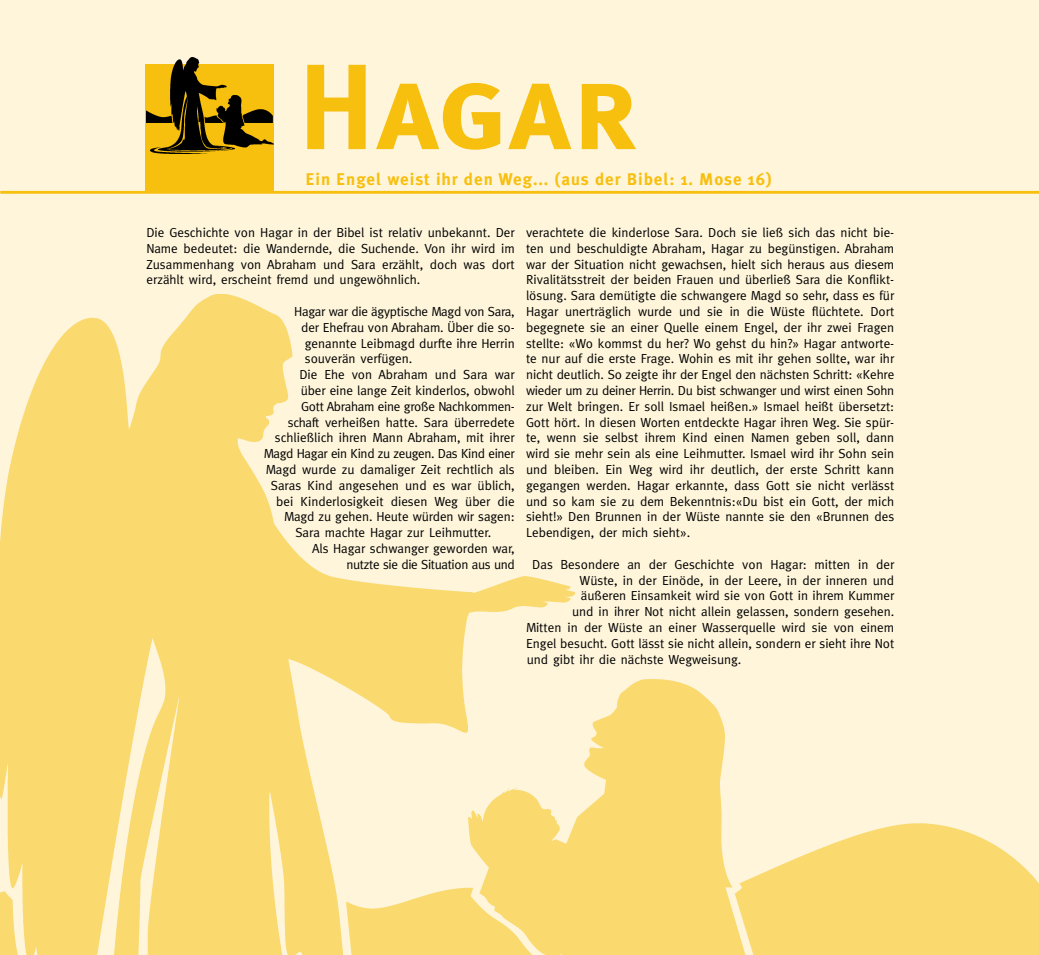
<style>
.page{position:relative;width:1039px;height:955px;background:#fff}
.page>*{position:absolute;margin:0;border:0;box-sizing:border-box;transform-origin:0 0}
.t1{font:121.2px "Meta Plus Bold Caps";color:#f7bf0e}
.t2{font:700 17px "Meta Plus";letter-spacing:.055em;color:#f7bf0e}
.t3{font:13.2px/15.8px "Meta";color:#000;text-align:justify}
.t4{font:13.2px "Meta";letter-spacing:-.02em;color:#000}
.t5{font:13.2px "Meta";letter-spacing:-.025em;color:#000}
</style>
<div class="page">
<div style="left:0;top:0;width:1038px;height:955px;background:#fef5db"></div>
<img style="left:0;top:295px;width:1038px;height:660px">
<div style="left:146px;top:64px;width:128px;height:128px;background:#f7bf0e"></div>
<img style="left:146px;top:58px;width:127px;height:95px">
<hr style="left:0;top:191px;width:1038px;height:3px;background:#f7bf0e">
<h1 class="t1" style="left:297px;top:36px;width:343px">Hagar</h1>
<p class="t2" style="left:305px;top:172px;width:468px">Ein Engel weist ihr den Weg... (aus der Bibel: 1. Mose 16)</p>
<p class="t3" style="left:146px;top:226px;width:369px">Die Geschichte von Hagar in der Bibel ist relativ unbekannt. Der Name bedeutet: die Wandernde, die Suchende. Von ihr wird im Zusammenhang von Abraham und Sara erzählt, doch was dort erzählt wird, erscheint fremd und ungewöhnlich.</p>
<p class="t4" style="left:294px;top:306px;width:222px">Hagar war die ägyptische Magd von Sara,</p>
<p class="t3" style="left:301px;top:320px;width:215px">der Ehefrau von Abraham. Über die so-</p>
<p class="t3" style="left:305px;top:336px;width:211px">genannte Leibmagd durfte ihre Herrin</p>
<p class="t3" style="left:305px;top:352px;width:109px">souverän verfügen.</p>
<p class="t3" style="left:299px;top:368px;width:217px">Die Ehe von Abraham und Sara war</p>
<p class="t3" style="left:301px;top:383px;width:215px">über eine lange Zeit kinderlos, obwohl</p>
<p class="t4" style="left:301px;top:401px;width:215px">Gott Abraham eine große Nachkommen-</p>
<p class="t3" style="left:288px;top:415px;width:228px">schaft verheißen hatte. Sara überredete</p>
<p class="t3" style="left:275px;top:431px;width:241px">schließlich ihren Mann Abraham, mit ihrer</p>
<p class="t5" style="left:264px;top:448px;width:252px">Magd Hagar ein Kind zu zeugen. Das Kind einer</p>
<p class="t3" style="left:266px;top:462px;width:250px">Magd wurde zu damaliger Zeit rechtlich als</p>
<p class="t3" style="left:271px;top:478px;width:245px">Saras Kind angesehen und es war üblich,</p>
<p class="t3" style="left:276px;top:494px;width:240px">bei Kinderlosigkeit diesen Weg über die</p>
<p class="t3" style="left:284px;top:510px;width:232px">Magd zu gehen. Heute würden wir sagen:</p>
<p class="t3" style="left:295px;top:526px;width:197px">Sara machte Hagar zur Leihmutter.</p>
<p class="t3" style="left:312px;top:541px;width:204px">Als Hagar schwanger geworden war,</p>
<p class="t5" style="left:346px;top:559px;width:170px">nutzte sie die Situation aus und</p>
<p class="t3" style="left:526px;top:226px;width:370px">verachtete die kinderlose Sara. Doch sie ließ sich das nicht bie&shy;ten und beschuldigte Abraham, Hagar zu begünstigen. Abraham war der Situation nicht gewachsen, hielt sich heraus aus diesem Rivalitätsstreit der beiden Frauen und überließ Sara die Konflikt&shy;lösung. Sara demütigte die schwangere Magd so sehr, dass es für Hagar unerträglich wurde und sie in die Wüste flüchtete. Dort begegnete sie an einer Quelle einem Engel, der ihr zwei Fragen stellte: «Wo kommst du her? Wo gehst du hin?» Hagar antworte&shy;te nur auf die erste Frage. Wohin es mit ihr gehen sollte, war ihr nicht deutlich. So zeigte ihr der Engel den nächsten Schritt: «Kehre wieder um zu deiner Herrin. Du bist schwanger und wirst einen Sohn zur Welt bringen. Er soll Ismael heißen.» Ismael heißt übersetzt:<br>Gott hört. In diesen Worten entdeckte Hagar ihren Weg. Sie spür&shy;te, wenn sie selbst ihrem Kind einen Namen geben soll, dann wird sie mehr sein als eine Leihmutter. Ismael wird ihr Sohn sein und bleiben. Ein Weg wird ihr deutlich, der erste Schritt kann gegangen werden. Hagar erkannte, dass Gott sie nicht verlässt und so kam sie zu dem Bekenntnis:«Du bist ein Gott, der mich sieht!» Den Brunnen in der Wüste nannte sie den «Brunnen des Lebendigen, der mich sieht».</p>
<p class="t3" style="left:532px;top:557px;width:363px">Das Besondere an der Geschichte von Hagar: mitten in der</p>
<p class="t3" style="left:579px;top:573px;width:316px">Wüste, in der Einöde, in der Leere, in der inneren und</p>
<p class="t3" style="left:581px;top:589px;width:315px">äußeren Einsamkeit wird sie von Gott in ihrem Kummer</p>
<p class="t3" style="left:572px;top:605px;width:324px">und in ihrer Not nicht allein gelassen, sondern gesehen.</p>
<p class="t3" style="left:526px;top:620px;width:369px">Mitten in der Wüste an einer Wasserquelle wird sie von einem</p>
<p class="t3" style="left:526px;top:636px;width:369px">Engel besucht. Gott lässt sie nicht allein, sondern er sieht ihre Not</p>
<p class="t3" style="left:526px;top:652px;width:216px">und gibt ihr die nächste Wegweisung.</p>
</div>
